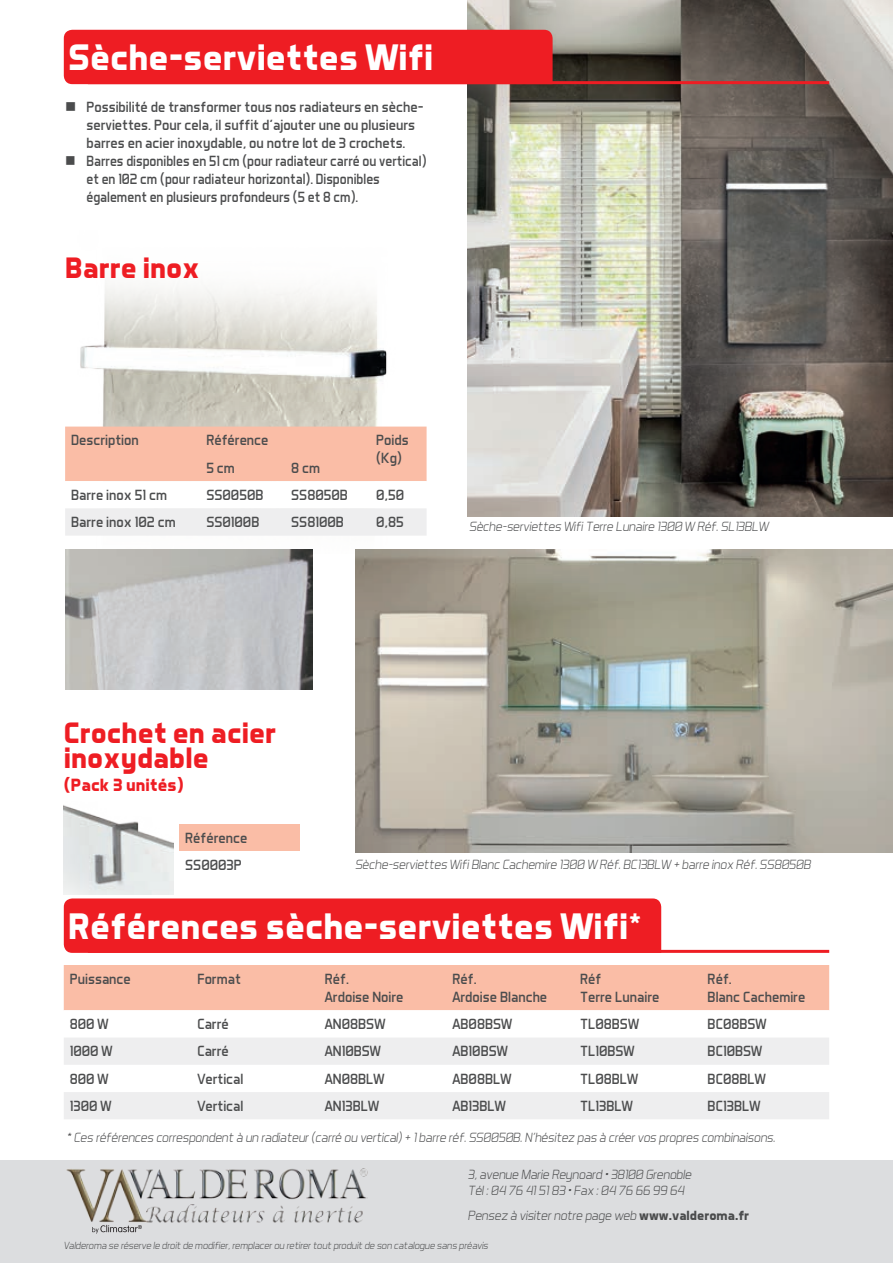
<style>
.page{position:relative;width:893px;height:1263px;background:#fff}
.page>*{position:absolute;margin:0;border:0;box-sizing:border-box;transform-origin:0 0}
.t1{font:700 37.5px "Aero Matics";color:#fff}
.t2{font:700 30px/25.5px "Aero Matics";color:#ee1d23}
.t3{font:700 18px "Aero Matics";color:#ee1d23}
.t4{font:15px/18px "Aero Matics";color:#4b4c4d}
.t5{font:15px/18px "Aero Matics";color:#4b4c4d;scale:.95 1}
.t6{font:italic 300 13.5px/16.2px "Aero Matics";color:#4b4c4d}
.t7{font:italic 300 10.5px "Aero Matics";color:#4b4c4d}
.s1{font-weight:700;font-style:normal}
</style>
<div class="page">
<img style="left:468px;top:0;width:425px;height:517px">
<img style="left:355px;top:549px;width:538px;height:303px">
<div style="left:64px;top:965px;width:765px;height:45px;background:#fabda6"></div>
<svg style="left:64px;top:1038px;width:765px;height:81px;fill:#eeeeef"></svg>
<img style="left:65px;top:285px;width:362px;height:269px">
<svg style="left:65px;top:427px;width:362px;height:109px"></svg>
<div style="left:179px;top:824px;width:121px;height:27px;background:#fabda6"></div>
<div style="left:64px;top:30px;width:489px;height:54px;background:#ee1d23"></div>
<div style="left:64px;top:898px;width:597px;height:55px;background:#ee1d23"></div>
<hr style="left:88px;top:81px;width:741px;height:3px;background:#ee1d23">
<hr style="left:88px;top:950px;width:741px;height:3px;background:#ee1d23">
<img style="left:64px;top:805px;width:109px;height:90px">
<img style="left:65px;top:549px;width:248px;height:141px">
<div style="left:0;top:1160px;width:893px;height:103px;background:#dcdddf"></div>
<img style="left:147px;top:1169px;width:220px;height:31px">
<img style="left:66px;top:1169px;width:81px;height:53px">
<img style="left:146px;top:1205px;width:217px;height:17px">
<svg style="left:92px;top:1225px;width:50px;height:9px"></svg>
<svg style="left:359px;top:1168px;width:9px;height:8px"></svg>
<h1 class="t1" style="left:68px;top:35px;width:367px">Sèche-serviettes Wifi</h1>
<p class="t4" style="left:86px;top:98px;width:339px;text-indent:-21px">■ Possibilité de transformer tous nos radiateurs en sèche&shy;serviettes. Pour cela, il suffit d’ajouter une ou plusieurs barres en acier inoxydable, ou notre lot de 3 crochets.</p>
<p class="t5" style="left:86px;top:152px;width:360px;text-indent:-21px">■ Barres disponibles en 51 cm (pour radiateur carré ou vertical) et en 102 cm (pour radiateur horizontal). Disponibles également en plusieurs profondeurs (5 et 8 cm).</p>
<h2 class="t2" style="left:65px;top:255px;width:136px">Barre inox</h2>
<p class="t4" style="left:71px;top:431px;width:69px">Description</p>
<p class="t4" style="left:206px;top:431px;width:64px">Référence</p>
<p class="t4" style="left:376px;top:431px;width:34px">Poids (Kg)</p>
<p class="t4" style="left:206px;top:458px;width:30px">5 cm</p>
<p class="t4" style="left:291px;top:458px;width:30px">8 cm</p>
<p class="t4" style="left:71px;top:485px;width:97px">Barre inox 51 cm</p>
<p class="t4" style="left:206px;top:485px;width:59px">SS0050B</p>
<p class="t4" style="left:291px;top:485px;width:58px">SS8050B</p>
<p class="t4" style="left:376px;top:485px;width:30px">0,50</p>
<p class="t4" style="left:71px;top:513px;width:106px">Barre inox 102 cm</p>
<p class="t4" style="left:206px;top:513px;width:55px">SS0100B</p>
<p class="t4" style="left:291px;top:513px;width:54px">SS8100B</p>
<p class="t4" style="left:376px;top:513px;width:29px">0,85</p>
<p class="t6" style="left:469px;top:518px;width:301px">Sèche-serviettes Wifi Terre Lunaire 1300 W Réf. SL13BLW</p>
<h2 class="t2" style="left:64px;top:719px;width:214px">Crochet en acier inoxydable</h2>
<p class="t3" style="left:64px;top:774px;width:121px">(Pack 3 unités)</p>
<p class="t4" style="left:185px;top:824px;width:64px;line-height:27.3px">Référence<br>SS0003P</p>
<p class="t6" style="left:355px;top:856px;width:457px">Sèche-serviettes Wifi Blanc Cachemire 1300 W Réf. BC13BLW + barre inox Réf. SS8050B</p>
<h1 class="t1" style="left:68px;top:903px;width:576px">Références sèche-serviettes Wifi*</h1>
<p class="t4" style="left:70px;top:969px;width:63px">Puissance</p>
<p class="t4" style="left:197px;top:969px;width:45px">Format</p>
<p class="t4" style="left:325px;top:969px;width:80px">Réf.<br>Ardoise Noire</p>
<p class="t4" style="left:452px;top:969px;width:96px">Réf.<br>Ardoise Blanche</p>
<p class="t4" style="left:580px;top:969px;width:81px">Réf<br>Terre Lunaire</p>
<p class="t4" style="left:708px;top:969px;width:99px">Réf.<br>Blanc Cachemire</p>
<p class="t4" style="left:70px;top:1015px;width:40px">800 W</p>
<p class="t4" style="left:197px;top:1015px;width:33px">Carré</p>
<p class="t4" style="left:325px;top:1015px;width:62px">AN08BSW</p>
<p class="t4" style="left:452px;top:1015px;width:61px">AB08BSW</p>
<p class="t4" style="left:580px;top:1015px;width:60px">TL08BSW</p>
<p class="t4" style="left:708px;top:1015px;width:60px">BC08BSW</p>
<p class="t4" style="left:70px;top:1042px;width:44px">1000 W</p>
<p class="t4" style="left:197px;top:1042px;width:33px">Carré</p>
<p class="t4" style="left:325px;top:1042px;width:58px">AN10BSW</p>
<p class="t4" style="left:452px;top:1042px;width:57px">AB10BSW</p>
<p class="t4" style="left:580px;top:1042px;width:56px">TL10BSW</p>
<p class="t4" style="left:708px;top:1042px;width:56px">BC10BSW</p>
<p class="t4" style="left:70px;top:1069px;width:40px">800 W</p>
<p class="t4" style="left:197px;top:1069px;width:48px">Vertical</p>
<p class="t4" style="left:325px;top:1069px;width:61px">AN08BLW</p>
<p class="t4" style="left:452px;top:1069px;width:60px">AB08BLW</p>
<p class="t4" style="left:580px;top:1069px;width:60px">TL08BLW</p>
<p class="t4" style="left:708px;top:1069px;width:60px">BC08BLW</p>
<p class="t4" style="left:70px;top:1096px;width:43px">1300 W</p>
<p class="t4" style="left:197px;top:1096px;width:48px">Vertical</p>
<p class="t4" style="left:325px;top:1096px;width:56px">AN13BLW</p>
<p class="t4" style="left:452px;top:1096px;width:55px">AB13BLW</p>
<p class="t4" style="left:580px;top:1096px;width:54px">TL13BLW</p>
<p class="t4" style="left:708px;top:1096px;width:54px">BC13BLW</p>
<p class="t6" style="left:66px;top:1129px;width:710px">* Ces références correspondent à un radiateur (carré ou vertical) + 1 barre réf. SS0050B. N’hésitez pas à créer vos propres combinaisons.</p>
<p class="t6" style="left:468px;top:1166px;width:225px">3, avenue Marie Reynoard • 38100 Grenoble<br>Tél : 04 76 41 51 83 • Fax : 04 76 66 99 64</p>
<p class="t6" style="left:468px;top:1207px;width:283px">Pensez à visiter notre page web <span class="s1">www.valderoma.fr</span></p>
<p class="t7" style="left:64px;top:1239px;width:426px">Valderoma se réserve le droit de modifier, remplacer ou retirer tout produit de son catalogue sans préavis</p>
</div>
